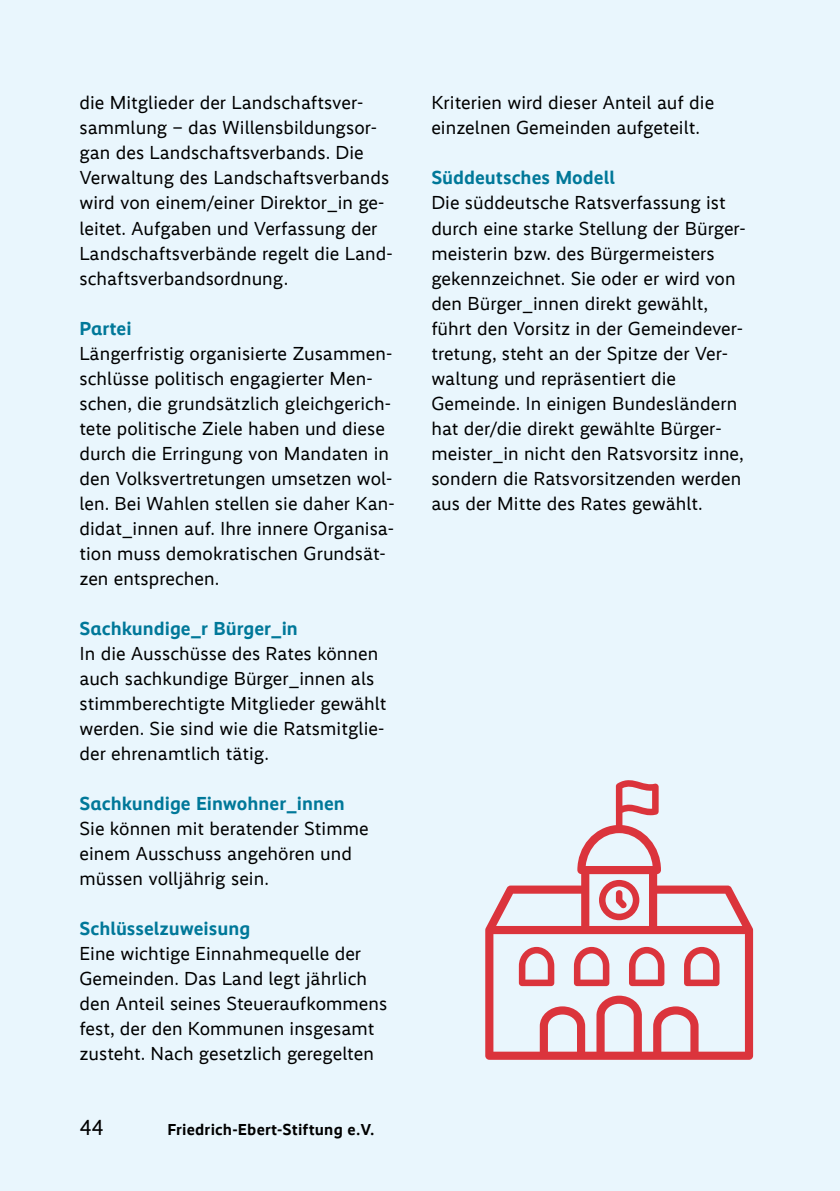
<style>
.page{position:relative;width:840px;height:1191px;background:#fff}
.page>*{position:absolute;margin:0;border:0;box-sizing:border-box;transform-origin:0 0}
.t1{font:22px "Ebert";color:#000}
._3_1_Fließtext_mit_Abstand{font:19px/25px "Ebert";color:#000}
.t2{font:700 16px "Ebert";letter-spacing:.01em;color:#000}
.s1{font-weight:700;color:#007899}
</style>
<div class="page">
<div style="left:0;top:0;width:839px;height:1191px;background:#e9f6fd"></div>
<svg style="left:485px;top:780px;width:267px;height:279px"></svg>
<svg style="left:518px;top:947px;width:36px;height:39px"></svg>
<svg style="left:573px;top:947px;width:36px;height:39px"></svg>
<svg style="left:628px;top:947px;width:36px;height:39px"></svg>
<svg style="left:683px;top:947px;width:36px;height:39px"></svg>
<svg style="left:598px;top:880px;width:41px;height:40px"></svg>
<p class="_3_1_Fließtext_mit_Abstand" style="left:79px;top:91px;width:314px">die Mitglieder der Landschaftsver&shy;sammlung – das Willensbildungsor&shy;gan des Landschaftsverbands. Die Verwaltung des Landschaftsverbands wird von einem/einer Direktor_in ge&shy;leitet. Aufgaben und Verfassung der Landschaftsverbände regelt die Land&shy;schaftsverbandsordnung.</p>
<p class="_3_1_Fließtext_mit_Abstand" style="left:79px;top:316px;width:316px"><span class="s1">Partei<br></span>Längerfristig organisierte Zusammen&shy;schlüsse politisch engagierter Men&shy;schen, die grundsätzlich gleichgerich&shy;tete politische Ziele haben und diese durch die Erringung von Mandaten in den Volksvertretungen umsetzen wol&shy;len. Bei Wahlen stellen sie daher Kan&shy;didat_innen auf. Ihre innere Organisa&shy;tion muss demokratischen Grundsät&shy;zen entsprechen.</p>
<p class="_3_1_Fließtext_mit_Abstand" style="left:79px;top:616px;width:308px"><span class="s1">Sachkundige_r Bürger_in<br></span>In die Ausschüsse des Rates können auch sachkundige Bürger_innen als stimmberechtigte Mitglieder gewählt werden. Sie sind wie die Ratsmitglie&shy;der ehrenamtlich tätig.</p>
<p class="_3_1_Fließtext_mit_Abstand" style="left:79px;top:791px;width:290px"><span class="s1">Sachkundige Einwohner_innen<br></span>Sie können mit beratender Stimme einem Ausschuss angehören und müssen volljährig sein.</p>
<p class="_3_1_Fließtext_mit_Abstand" style="left:79px;top:916px;width:309px"><span class="s1">Schlüsselzuweisung<br></span>Eine wichtige Einnahmequelle der<br>Gemeinden. Das Land legt jährlich den Anteil seines Steueraufkommens fest, der den Kommunen insgesamt zusteht. Nach gesetzlich geregelten</p>
<p class="t1" style="left:79px;top:1114px;width:26px">44</p>
<p class="t2" style="left:167px;top:1120px;width:208px">Friedrich-Ebert-Stiftung e.V.</p>
<p class="_3_1_Fließtext_mit_Abstand" style="left:431px;top:91px;width:284px">Kriterien wird dieser Anteil auf die einzelnen Gemeinden aufgeteilt.</p>
<p class="_3_1_Fließtext_mit_Abstand" style="left:431px;top:166px;width:316px"><span class="s1">Süddeutsches Modell<br></span>Die süddeutsche Ratsverfassung ist durch eine starke Stellung der Bürger&shy;meisterin bzw. des Bürgermeisters gekennzeichnet. Sie oder er wird von den Bürger_innen direkt gewählt, führt den Vorsitz in der Gemeindever&shy;tretung, steht an der Spitze der Ver&shy;waltung und repräsentiert die Gemeinde. In einigen Bundesländern hat der/die direkt gewählte Bürger&shy;meister_in nicht den Ratsvorsitz inne, sondern die Ratsvorsitzenden werden aus der Mitte des Rates gewählt.</p>
</div>
